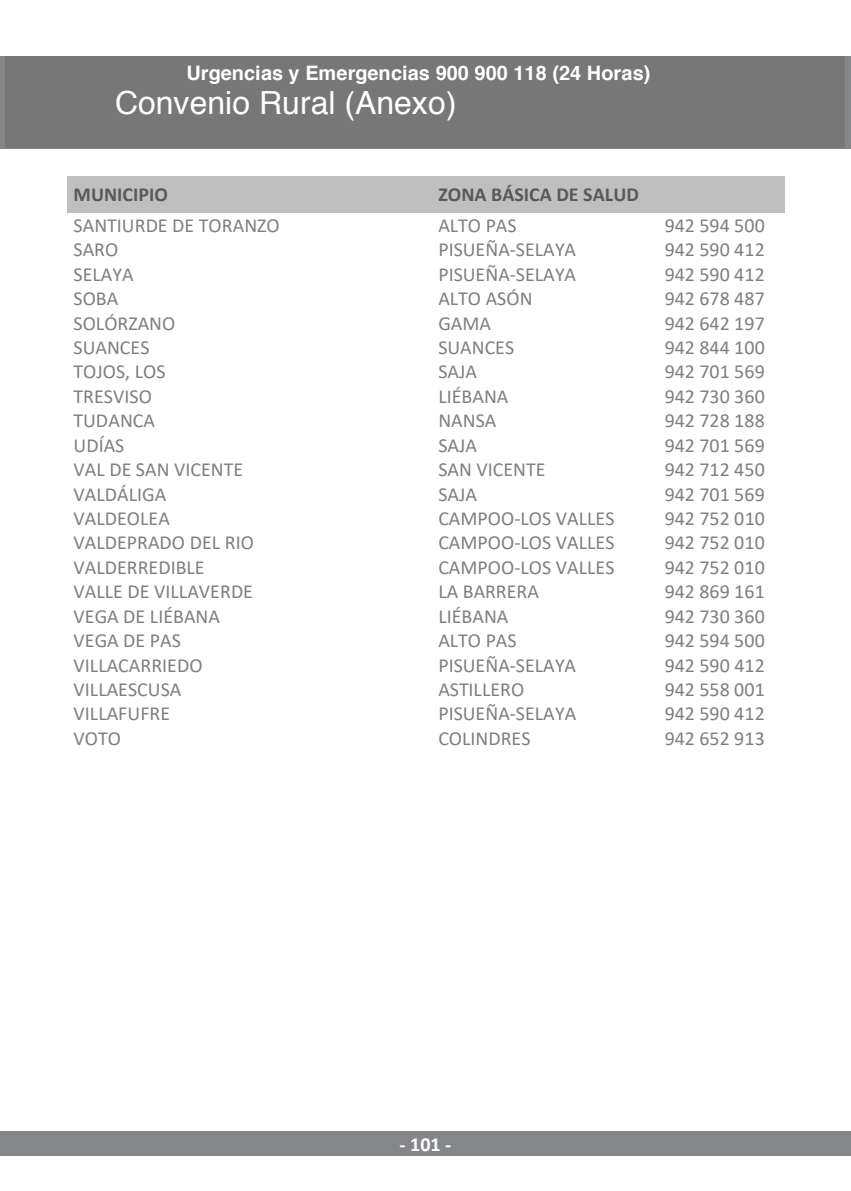
<style>
.page{position:relative;width:851px;height:1191px;background:#fff}
.page>*{position:absolute;margin:0;border:0;box-sizing:border-box;transform-origin:0 0}
.t1{font:32px "Helvetica";color:#fff}
.t2{font:20px "Calibri";color:#7f7f7f}
.t3{font:700 20px "Helvetica";color:#fff}
.t4{font:700 20px "Calibri";color:#595959}
.t5{font:700 20px "Calibri";color:#fff}
</style>
<div class="page">
<svg style="left:0;top:57px;width:850px;height:92px;background:#7f8082"></svg>
<div style="left:0;top:1131px;width:850px;height:24px;background:#848689"></div>
<div style="left:67px;top:176px;width:364px;height:37px;background:#bfbfbf"></div>
<div style="left:431px;top:176px;width:226px;height:37px;background:#bfbfbf"></div>
<div style="left:657px;top:176px;width:127px;height:37px;background:#bfbfbf"></div>
<hr style="left:6px;top:57px;width:839px;height:4px;background:#777">
<div style="left:6px;top:61px;width:839px;height:23px;background:#777"></div>
<div style="left:6px;top:84px;width:839px;height:37px;background:#777"></div>
<div style="left:6px;top:121px;width:839px;height:26px;background:#777"></div>
<p class="t3" style="left:186px;top:57px;width:465px">Urgencias y Emergencias 900 900 118 (24 Horas)</p>
<h1 class="t1" style="left:115px;top:78px;width:343px">Convenio Rural (Anexo)</h1>
<p class="t4" style="left:74px;top:181px;width:96px">MUNICIPIO</p>
<p class="t4" style="left:438px;top:181px;width:202px">ZONA BÁSICA DE SALUD</p>
<p class="t2" style="left:74px;top:211px;width:208px">SANTIURDE DE TORANZO</p>
<p class="t2" style="left:438px;top:211px;width:80px">ALTO PAS</p>
<p class="t2" style="left:664px;top:211px;width:102px">942 594 500</p>
<p class="t2" style="left:74px;top:236px;width:46px">SARO</p>
<p class="t2" style="left:438px;top:236px;width:139px">PISUEÑA-SELAYA</p>
<p class="t2" style="left:664px;top:236px;width:102px">942 590 412</p>
<p class="t2" style="left:74px;top:260px;width:61px">SELAYA</p>
<p class="t2" style="left:438px;top:260px;width:139px">PISUEÑA-SELAYA</p>
<p class="t2" style="left:664px;top:260px;width:102px">942 590 412</p>
<p class="t2" style="left:74px;top:285px;width:46px">SOBA</p>
<p class="t2" style="left:438px;top:285px;width:96px">ALTO ASÓN</p>
<p class="t2" style="left:664px;top:285px;width:102px">942 678 487</p>
<p class="t2" style="left:74px;top:309px;width:103px">SOLÓRZANO</p>
<p class="t2" style="left:438px;top:309px;width:54px">GAMA</p>
<p class="t2" style="left:664px;top:309px;width:102px">942 642 197</p>
<p class="t2" style="left:74px;top:333px;width:77px">SUANCES</p>
<p class="t2" style="left:438px;top:333px;width:77px">SUANCES</p>
<p class="t2" style="left:664px;top:333px;width:102px">942 844 100</p>
<p class="t2" style="left:74px;top:358px;width:93px">TOJOS, LOS</p>
<p class="t2" style="left:438px;top:358px;width:40px">SAJA</p>
<p class="t2" style="left:664px;top:358px;width:102px">942 701 569</p>
<p class="t2" style="left:74px;top:382px;width:80px">TRESVISO</p>
<p class="t2" style="left:438px;top:382px;width:72px">LIÉBANA</p>
<p class="t2" style="left:664px;top:382px;width:102px">942 730 360</p>
<p class="t2" style="left:74px;top:407px;width:83px">TUDANCA</p>
<p class="t2" style="left:438px;top:407px;width:60px">NANSA</p>
<p class="t2" style="left:664px;top:407px;width:102px">942 728 188</p>
<p class="t2" style="left:74px;top:431px;width:52px">UDÍAS</p>
<p class="t2" style="left:438px;top:431px;width:40px">SAJA</p>
<p class="t2" style="left:664px;top:431px;width:102px">942 701 569</p>
<p class="t2" style="left:74px;top:455px;width:171px">VAL DE SAN VICENTE</p>
<p class="t2" style="left:438px;top:455px;width:109px">SAN VICENTE</p>
<p class="t2" style="left:664px;top:455px;width:102px">942 712 450</p>
<p class="t2" style="left:74px;top:480px;width:94px">VALDÁLIGA</p>
<p class="t2" style="left:438px;top:480px;width:40px">SAJA</p>
<p class="t2" style="left:664px;top:480px;width:102px">942 701 569</p>
<p class="t2" style="left:74px;top:504px;width:98px">VALDEOLEA</p>
<p class="t2" style="left:438px;top:504px;width:178px">CAMPOO-LOS VALLES</p>
<p class="t2" style="left:664px;top:504px;width:102px">942 752 010</p>
<p class="t2" style="left:74px;top:529px;width:182px">VALDEPRADO DEL RIO</p>
<p class="t2" style="left:438px;top:529px;width:178px">CAMPOO-LOS VALLES</p>
<p class="t2" style="left:664px;top:529px;width:102px">942 752 010</p>
<p class="t2" style="left:74px;top:553px;width:132px">VALDERREDIBLE</p>
<p class="t2" style="left:438px;top:553px;width:178px">CAMPOO-LOS VALLES</p>
<p class="t2" style="left:664px;top:553px;width:102px">942 752 010</p>
<p class="t2" style="left:74px;top:578px;width:181px">VALLE DE VILLAVERDE</p>
<p class="t2" style="left:438px;top:578px;width:102px">LA BARRERA</p>
<p class="t2" style="left:664px;top:578px;width:102px">942 869 161</p>
<p class="t2" style="left:74px;top:602px;width:148px">VEGA DE LIÉBANA</p>
<p class="t2" style="left:438px;top:602px;width:72px">LIÉBANA</p>
<p class="t2" style="left:664px;top:602px;width:102px">942 730 360</p>
<p class="t2" style="left:74px;top:626px;width:109px">VEGA DE PAS</p>
<p class="t2" style="left:438px;top:626px;width:80px">ALTO PAS</p>
<p class="t2" style="left:664px;top:626px;width:102px">942 594 500</p>
<p class="t2" style="left:74px;top:651px;width:130px">VILLACARRIEDO</p>
<p class="t2" style="left:438px;top:651px;width:139px">PISUEÑA-SELAYA</p>
<p class="t2" style="left:664px;top:651px;width:102px">942 590 412</p>
<p class="t2" style="left:74px;top:675px;width:109px">VILLAESCUSA</p>
<p class="t2" style="left:438px;top:675px;width:87px">ASTILLERO</p>
<p class="t2" style="left:664px;top:675px;width:102px">942 558 001</p>
<p class="t2" style="left:74px;top:700px;width:98px">VILLAFUFRE</p>
<p class="t2" style="left:438px;top:700px;width:139px">PISUEÑA-SELAYA</p>
<p class="t2" style="left:664px;top:700px;width:102px">942 590 412</p>
<p class="t2" style="left:74px;top:724px;width:49px">VOTO</p>
<p class="t2" style="left:438px;top:724px;width:94px">COLINDRES</p>
<p class="t2" style="left:664px;top:724px;width:102px">942 652 913</p>
<p class="t5" style="left:399px;top:1132px;width:53px">- 101 -</p>
</div>
